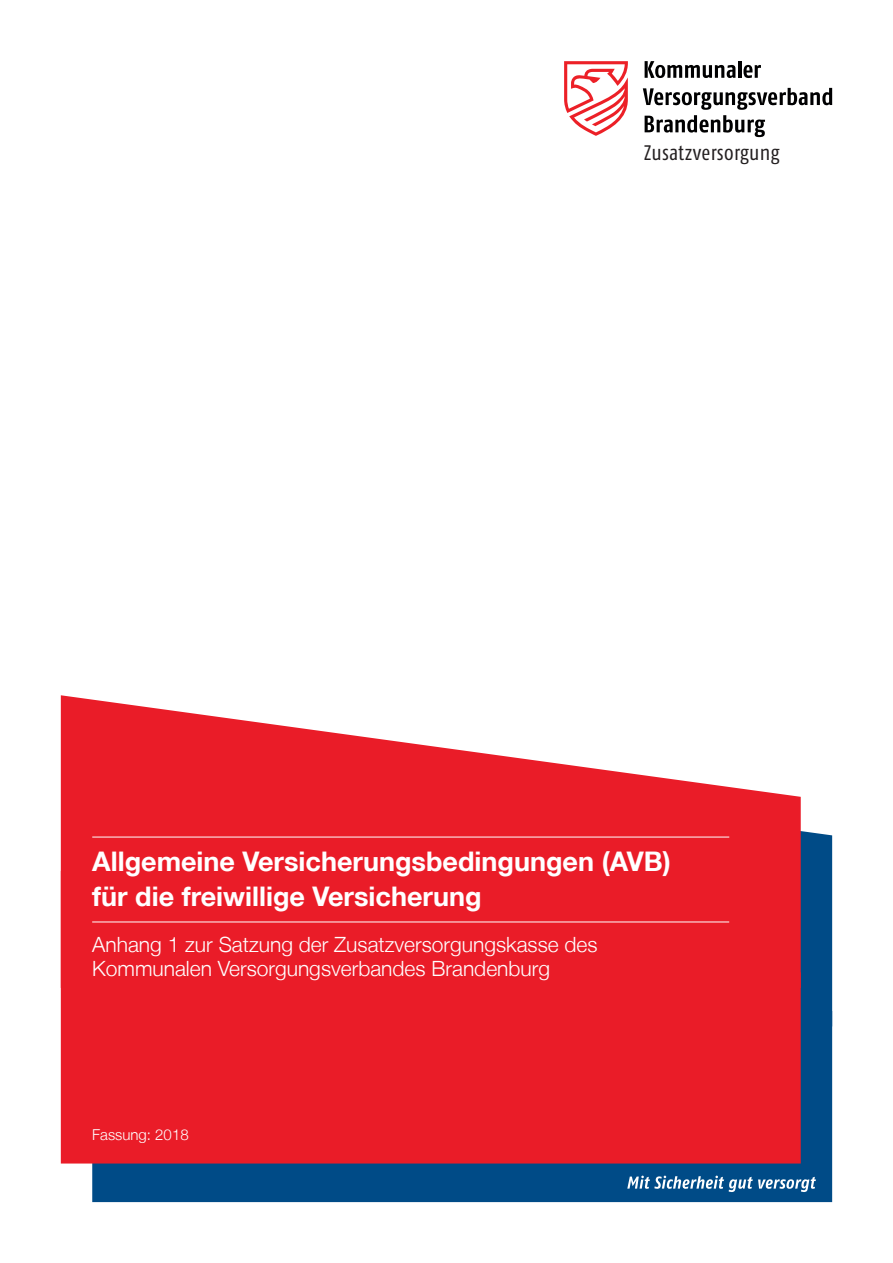
<style>
.page{position:relative;width:893px;height:1263px;background:#fff}
.page>*{position:absolute;margin:0;border:0;box-sizing:border-box;transform-origin:0 0}
.t1{font:700 27px/34.5px "Helvetica Neue LT";color:#fff}
.t2{font:300 21px/24px "Helvetica Neue LT";color:#fff}
.t3{font:condensed 21px "Fago OT";letter-spacing:.015em;color:#231f20}
.t4{font:300 15px "Helvetica Neue LT";color:#fff}
</style>
<div class="page">
<hr style="left:738px;top:61px;width:3px;height:17px;background:#000001">
<svg style="left:743px;top:65px;width:18px;height:13px"></svg>
<svg style="left:645px;top:61px;width:90px;height:17px"></svg>
<svg style="left:643px;top:88px;width:189px;height:49px"></svg>
<svg style="left:564px;top:61px;width:64px;height:75px"></svg>
<div style="left:801px;top:831px;width:31px;height:78px;background:#004b87"></div>
<div style="left:92px;top:909px;width:740px;height:293px;background:#004b87"></div>
<div style="left:61px;top:988px;width:740px;height:175px;background:#ea1c28"></div>
<svg style="left:61px;top:695px;width:740px;height:293px;fill:#ea1c28"></svg>
<svg style="left:627px;top:1175px;width:189px;height:17px"></svg>
<hr style="left:92px;top:921px;width:637px;height:1px;background:#fff">
<hr style="left:92px;top:837px;width:637px;height:1px;background:#fff">
<p class="t3" style="left:644px;top:140px;width:137px">Zusatzversorgung</p>
<p class="t1" style="left:92px;top:844px;width:580px">Allgemeine Versicherungsbedingungen (AVB) für die freiwillige Versicherung</p>
<p class="t2" style="left:92px;top:932px;width:507px">Anhang 1 zur Satzung der Zusatzversorgungskasse des<br>Kommunalen Versorgungsverbandes Brandenburg</p>
<p class="t4" style="left:92px;top:1126px;width:98px">Fassung: 2018</p>
</div>
